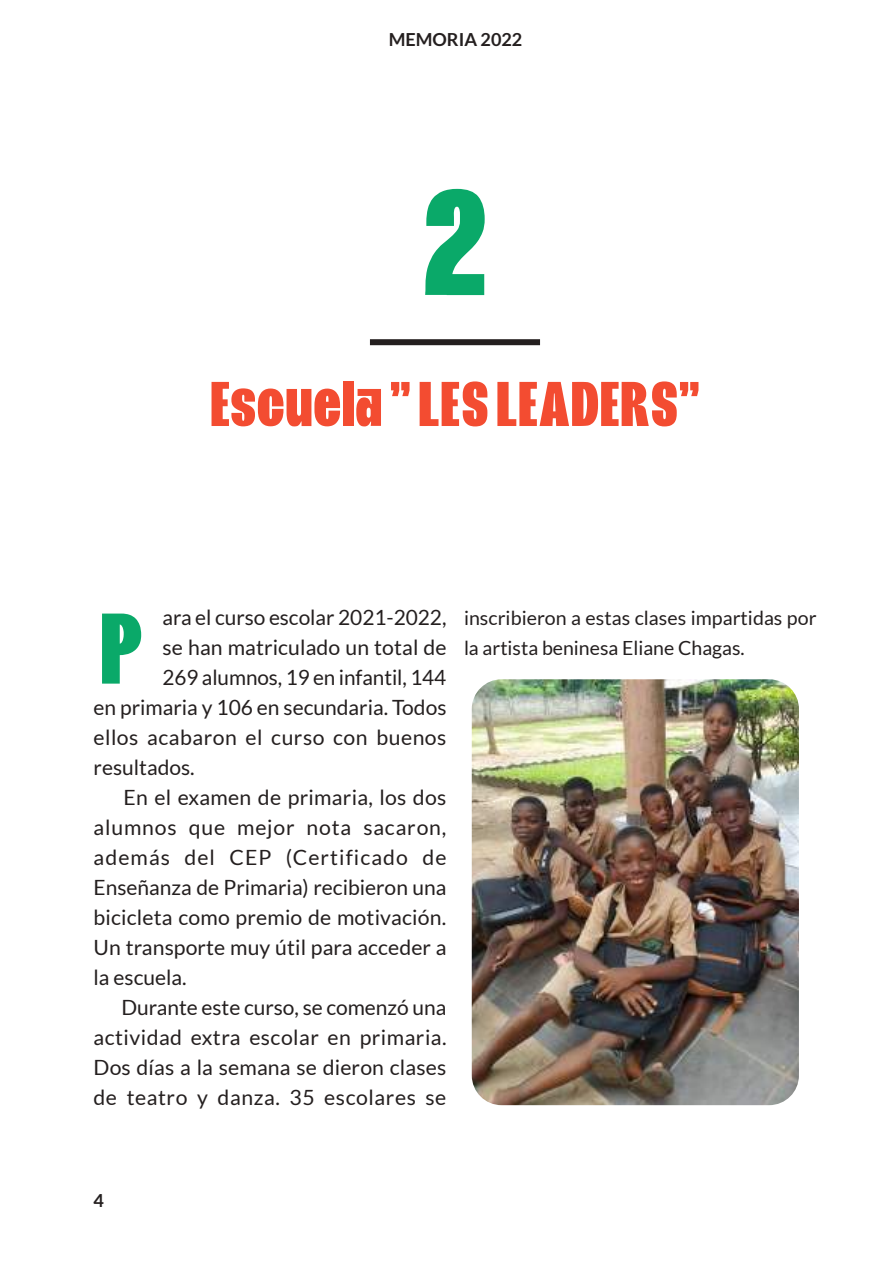
<style>
.page{position:relative;width:893px;height:1263px;background:#fff}
.page>*{position:absolute;margin:0;border:0;box-sizing:border-box;transform-origin:0 0}
.t1{font:150px "Git Sans";color:#0aa969}
.t2{font:100.05px "Git Sans";color:#0aa969}
.t3{font:63px "Git Sans";letter-spacing:.02em;color:#f34c31}
.t4{font:21px "Lato";letter-spacing:.01em;color:#241f1f}
.t5{font:21px "Lato";letter-spacing:.04em;color:#241f1f}
.t6{font:21px "Lato";letter-spacing:.05em;color:#241f1f}
.t7{font:19.5px/30px "Lato";color:#241f1f}
.t8{font:700 18px "Lato";color:#241f1f}
</style>
<div class="page">
<div style="left:370px;top:339px;width:170px;height:6px;background:#241f1f"></div>
<img style="left:472px;top:679px;width:327px;height:426px">
<p class="t8" style="left:389px;top:29px;width:135px">MEMORIA 2022</p>
<h1 class="t1" style="left:423px;top:174px;width:65px">2</h1>
<h3 class="t3" style="left:210px;top:375px;width:490px">Escuela " LES LEADERS"</h3>
<h2 class="t2" style="left:101px;top:603px;width:43px">P</h2>
<p class="t4" style="left:163px;top:606px;width:285px">ara el curso escolar 2021-2022,</p>
<p class="t4" style="left:163px;top:636px;width:285px">se han matriculado un total de</p>
<p class="t4" style="left:163px;top:666px;width:285px">269 alumnos, 19 en infantil, 144</p>
<p class="t4" style="left:94px;top:696px;width:354px">en primaria y 106 en secundaria. Todos</p>
<p class="t4" style="left:94px;top:726px;width:354px">ellos acabaron el curso con buenos</p>
<p class="t4" style="left:94px;top:756px;width:103px">resultados.</p>
<p class="t4" style="left:124px;top:786px;width:324px">En el examen de primaria, los dos</p>
<p class="t5" style="left:94px;top:816px;width:354px">alumnos que mejor nota sacaron,</p>
<p class="t6" style="left:94px;top:846px;width:354px">además del CEP (Certificado de</p>
<p class="t4" style="left:94px;top:876px;width:354px">Enseñanza de Primaria) recibieron una</p>
<p class="t4" style="left:94px;top:906px;width:354px">bicicleta como premio de motivación.</p>
<p class="t4" style="left:94px;top:936px;width:355px">Un transporte muy útil para acceder a</p>
<p class="t4" style="left:94px;top:966px;width:95px">la escuela.</p>
<p class="t4" style="left:121px;top:996px;width:327px">Durante este curso, se comenzó una</p>
<p class="t4" style="left:94px;top:1026px;width:355px">actividad extra escolar en primaria.</p>
<p class="t4" style="left:94px;top:1056px;width:354px">Dos días a la semana se dieron clases</p>
<p class="t4" style="left:94px;top:1086px;width:354px">de teatro y danza. 35 escolares se</p>
<p class="t7" style="left:464px;top:603px;width:354px">inscribieron a estas clases impartidas por la artista beninesa Eliane Chagas.</p>
<p class="t8" style="left:94px;top:1190px;width:12px">4</p>
</div>
